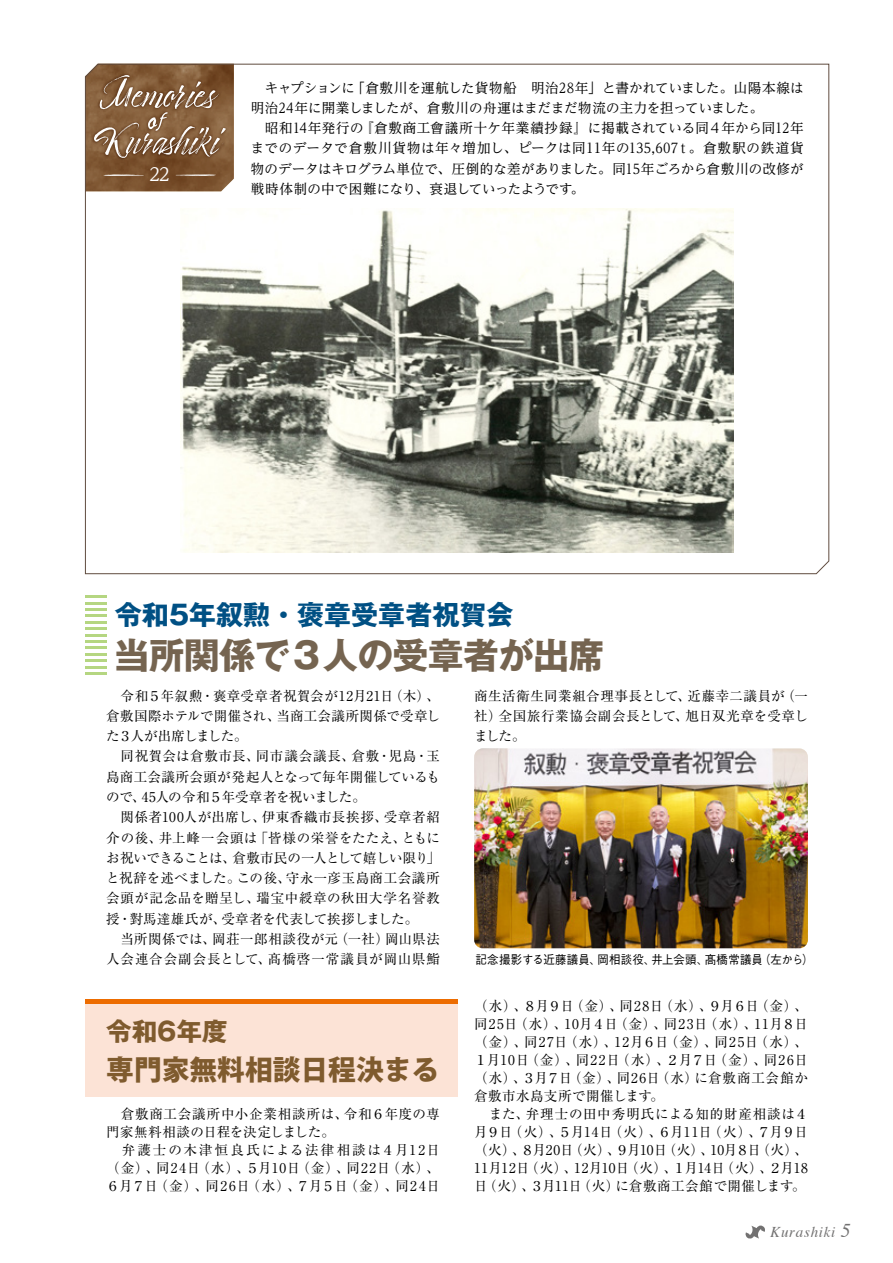
<style>
.page{position:relative;width:893px;height:1263px;background:#fff}
.page>*{position:absolute;margin:0;border:0;box-sizing:border-box;transform-origin:0 0}
.t1{font:700 36px "Gothic MB101 Pr 5";letter-spacing:-.025em;color:#756450}
.t2{font:800 27.75px "Koz Go Pr 6 N";color:#7f5b2e}
.t3{font:700 27px "Gothic MB101 Pr 5";color:#005084}
.t4{font:700 25.5px "Gothic MB101 Pr 5";color:#7f5b2e}
.t5{font:18px "Reim Ytwz Pro";color:#fff}
.t6{font:italic 15px "Times";letter-spacing:.05em;color:#727171}
.t7{font:13.5px/20.2px "Ryumin Pr 5";letter-spacing:.03em;color:#000}
.t8{font:13.5px/20.2px "Reim Yonz Pro";letter-spacing:.015em;color:#000}
.t9{font:13.5px/18px "Ryumin Pr 5";letter-spacing:.05em;color:#000}
.t10{font:500 12px "Gothic BBB Pr 5";letter-spacing:.02em;color:#000;scale:.95 1}
.s1{font-size:19.5px}
</style>
<div class="page">
<hr style="left:85px;top:595px;width:21px;height:3px;background:#b5d681">
<hr style="left:85px;top:602px;width:21px;height:3px;background:#b5d681">
<hr style="left:85px;top:608px;width:21px;height:3px;background:#b5d681">
<hr style="left:85px;top:614px;width:21px;height:3px;background:#b5d681">
<hr style="left:85px;top:621px;width:21px;height:3px;background:#b5d681">
<hr style="left:85px;top:627px;width:21px;height:3px;background:#b5d681">
<hr style="left:85px;top:634px;width:21px;height:3px;background:#b5d681">
<hr style="left:85px;top:640px;width:21px;height:3px;background:#b5d681">
<hr style="left:85px;top:646px;width:21px;height:3px;background:#b5d681">
<hr style="left:85px;top:653px;width:21px;height:3px;background:#b5d681">
<hr style="left:85px;top:659px;width:21px;height:3px;background:#b5d681">
<hr style="left:85px;top:665px;width:21px;height:3px;background:#b5d681">
<hr style="left:85px;top:672px;width:21px;height:3px;background:#b5d681">
<svg style="left:745px;top:1225px;width:20px;height:14px"></svg>
<div style="left:85px;top:999px;width:372px;height:98px;background:#fce3d6"></div>
<img style="left:474px;top:748px;width:334px;height:200px">
<svg style="left:85px;top:63px;width:745px;height:511px"></svg>
<hr style="left:85px;top:999px;width:372px;height:4px;background:#ed6c00">
<h3 class="t5" style="left:149px;top:160px;width:22px">22</h3>
<p class="t8" style="left:251px;top:77px;width:554px">　キャプションに「倉敷川を運航した貨物船　明治28年」と書かれていました。山陽本線は明治24年に開業しましたが、倉敷川の舟運はまだまだ物流の主力を担っていました。<br>　昭和14年発行の『倉敷商工會議所十ケ年業績抄録』に掲載されている同４年から同12年までのデータで倉敷川貨物は年々増加し、ピークは同11年の135,607ｔ。倉敷駅の鉄道貨物のデータはキログラム単位で、圧倒的な差がありました。同15年ごろから倉敷川の改修が戦時体制の中で困難になり、衰退していったようです。</p>
<h3 class="t3" style="left:115px;top:592px;width:400px">令和5年叙勲・褒章受章者祝賀会</h3>
<h1 class="t1" style="left:114px;top:625px;width:492px">当所関係で３人の受章者が出席</h1>
<p class="t7" style="left:106px;top:685px;width:335px">　令和５年叙勲・褒章受章者祝賀会が12月21日（木）、倉敷国際ホテルで開催され、当商工会議所関係で受章した3人が出席しました。<br>　同祝賀会は倉敷市長、同市議会議長、倉敷・児島・玉島商工会議所会頭が発起人となって毎年開催しているもので、45人の令和５年受章者を祝いました。<br>　関係者100人が出席し、伊東香織市長挨拶、受章者紹介の後、井上峰一会頭は「皆様の栄誉をたたえ、ともにお祝いできることは、倉敷市民の一人として嬉しい限り」と祝辞を述べました。この後、守永一彦玉島商工会議所会頭が記念品を贈呈し、瑞宝中綬章の秋田大学名誉教授・對馬達雄氏が、受章者を代表して挨拶しました。<br>　当所関係では、岡荘一郎相談役が元（一社）岡山県法人会連合会副会長として、髙橋啓一常議員が岡山県鮨</p>
<p class="t7" style="left:474px;top:685px;width:335px;text-align:justify">商生活衛生同業組合理事長として、近藤幸二議員が（一社）全国旅行業協会副会長として、旭日双光章を受章しました。</p>
<p class="t10" style="left:475px;top:949px;width:357px">記念撮影する近藤議員、岡相談役、井上会頭、髙橋常議員（左から）</p>
<h3 class="t4" style="left:106px;top:1010px;width:123px">令和6年度</h3>
<h2 class="t2" style="left:106px;top:1054px;width:334px">専門家無料相談日程決まる</h2>
<p class="t9" style="left:106px;top:1104px;width:335px">　倉敷商工会議所中小企業相談所は、令和６年度の専門家無料相談の日程を決定しました。<br>　弁護士の木津恒良氏による法律相談は４月12日（金）、同24日（水）、５月10日（金）、同22日（水）、<br>６月７日（金）、同2 6日（水）、７月５日（金）、同24日</p>
<p class="t7" style="left:474px;top:996px;width:335px;line-height:18px">（水）、８月９日（金）、同28日（水）、９月６日（金）、同25日（水）、10月４日（金）、同23日（水）、11月８日（金）、同27日（水）、12月６日（金）、同25日（水）、<br>１月10日（金）、同22日（水）、２月７日（金）、同26日（水）、３月７日（金）、同26日（水）に倉敷商工会館か倉敷市水島支所で開催します。<br>　また、弁理士の田中秀明氏による知的財産相談は４月９日（火）、５月14日（火）、６月11日（火）、７月９日（火）、８月20日（火）、９月10日（火）、10月８日（火）、<br>11月12日（火）、12月10日（火）、１月14日（火）、２月18日（火）、３月11日（火）に倉敷商工会館で開催します。</p>
<p class="t6" style="left:770px;top:1219px;width:82px">Kurashiki <span class="s1">5</span></p>
</div>
